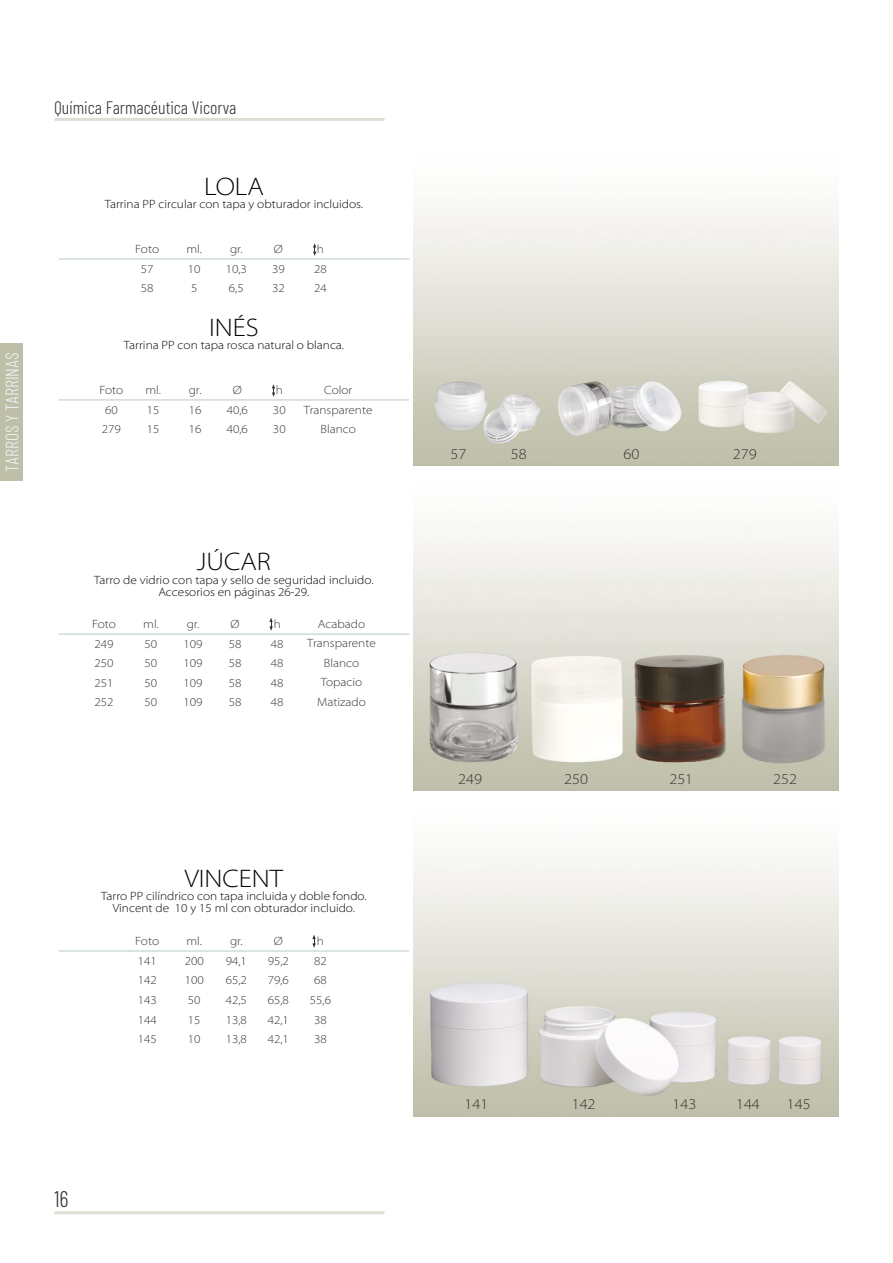
<style>
.page{position:relative;width:893px;height:1263px;background:#fff}
.page>*{position:absolute;margin:0;border:0;box-sizing:border-box;transform-origin:0 0}
.t1{font:300 semi-expanded 25.5px "Myriad Pro";color:#000}
.t2{font:300 22.5px "Barlow Condensed";color:#333232}
.t3{font:300 18px "Barlow Condensed";color:#333232}
.t4{font:300 18px "Barlow Condensed";color:#f3f3f2}
.t5{font:300 semi-expanded 15px "Myriad Pro";color:#333232}
.t6{font:300 semi-expanded 12px/19.5px "Myriad Pro";color:#333232}
.t7{font:300 semi-expanded 12px/12px "Myriad Pro";color:#000;text-align:center}
</style>
<div class="page">
<div style="left:0;top:343px;width:22px;height:138px;background:#bebfa9"></div>
<hr style="left:56px;top:118px;width:327px;height:3px;background:#bebfa9">
<img style="left:414px;top:210px;width:425px;height:256px">
<hr style="left:59px;top:258px;width:350px;height:2px;background:#9bb9ae">
<svg style="left:313px;top:243px;width:3px;height:13px"></svg>
<hr style="left:59px;top:399px;width:350px;height:2px;background:#9bb9ae">
<svg style="left:272px;top:384px;width:3px;height:13px"></svg>
<img style="left:414px;top:536px;width:425px;height:255px">
<hr style="left:59px;top:633px;width:350px;height:2px;background:#9bb9ae">
<svg style="left:269px;top:618px;width:4px;height:13px"></svg>
<img style="left:414px;top:861px;width:425px;height:255px">
<hr style="left:59px;top:950px;width:350px;height:2px;background:#9bb9ae">
<hr style="left:56px;top:1211px;width:327px;height:3px;background:#bebfa9">
<svg style="left:312px;top:935px;width:4px;height:13px"></svg>
<h3 class="t4" style="left:1px;top:472px;width:121px;rotate:-90deg">TARROS Y TARRINAS</h3>
<h3 class="t3" style="left:54px;top:96px;width:184px">Química Farmacéutica Vicorva</h3>
<h1 class="t1" style="left:204px;top:172px;width:61px">LOLA</h1>
<p class="t7" style="left:105px;top:199px;width:260px">Tarrina PP circular con tapa y obturador incluidos.</p>
<p class="t6" style="left:135px;top:240px;width:25px;text-align:center">Foto<br>57<br>58</p>
<p class="t6" style="left:186px;top:240px;width:17px;text-align:justify">ml.<br>10<br>5</p>
<p class="t6" style="left:226px;top:240px;width:23px;text-align:center">gr.<br>10,3<br>6,5</p>
<p class="t6" style="left:272px;top:240px;width:14px">Ø<br>39<br>32</p>
<p class="t6" style="left:314px;top:240px;width:14px">h<br>28<br>24</p>
<h1 class="t1" style="left:209px;top:313px;width:51px">INÉS</h1>
<p class="t7" style="left:124px;top:339px;width:222px">Tarrina PP con tapa rosca natural o blanca.</p>
<p class="t6" style="left:99px;top:381px;width:25px">Foto<br>60<br>279</p>
<p class="t6" style="left:145px;top:381px;width:17px;text-align:justify">ml.<br>15<br>15</p>
<p class="t6" style="left:189px;top:381px;width:14px;text-align:justify">gr.<br>16<br>16</p>
<p class="t6" style="left:227px;top:381px;width:23px;text-align:center">Ø<br>40,6<br>40,6</p>
<p class="t6" style="left:273px;top:381px;width:14px">h<br>30<br>30</p>
<p class="t6" style="left:304px;top:381px;width:70px;text-align:center">Color<br>Transparente<br>Blanco</p>
<h1 class="t1" style="left:197px;top:547px;width:75px">JÚCAR</h1>
<p class="t7" style="left:94px;top:574px;width:281px">Tarro de vidrio con tapa y sello de seguridad incluido.<br>Accesorios en páginas 26-29.</p>
<p class="t6" style="left:92px;top:614px;width:25px">Foto<br>249<br>250<br>251<br>252</p>
<p class="t6" style="left:143px;top:614px;width:17px;text-align:justify">ml.<br>50<br>50<br>50<br>50</p>
<p class="t6" style="left:183px;top:614px;width:21px">gr.<br>109<br>109<br>109<br>109</p>
<p class="t6" style="left:229px;top:614px;width:14px">Ø<br>58<br>58<br>58<br>58</p>
<p class="t6" style="left:271px;top:614px;width:14px">h<br>48<br>48<br>48<br>48</p>
<p class="t6" style="left:307px;top:614px;width:70px;text-align:center">Acabado<br>Transparente<br>Blanco<br>Topacio<br>Matizado</p>
<h1 class="t1" style="left:185px;top:864px;width:99px">VINCENT</h1>
<p class="t7" style="left:101px;top:890px;width:267px">Tarro PP cilíndrico con tapa incluida y doble fondo.<br>Vincent de 10 y 15 ml con obturador incluido.</p>
<p class="t6" style="left:135px;top:932px;width:25px">Foto<br>141<br>142<br>143<br>144<br>145</p>
<p class="t6" style="left:185px;top:932px;width:21px">ml.<br>200<br>100<br>50<br>15<br>10</p>
<p class="t6" style="left:226px;top:932px;width:23px;text-align:center">gr.<br>94,1<br>65,2<br>42,5<br>13,8<br>13,8</p>
<p class="t6" style="left:268px;top:932px;width:23px;text-align:center">Ø<br>95,2<br>79,6<br>65,8<br>42,1<br>42,1</p>
<p class="t6" style="left:310px;top:932px;width:23px;text-align:center">h<br>82<br>68<br>55,6<br>38<br>38</p>
<h2 class="t2" style="left:54px;top:1185px;width:16px">16</h2>
<p class="t5" style="left:451px;top:445px;width:17px">57</p>
<p class="t5" style="left:511px;top:445px;width:17px">58</p>
<p class="t5" style="left:623px;top:445px;width:17px">60</p>
<p class="t5" style="left:733px;top:445px;width:25px">279</p>
<p class="t5" style="left:458px;top:770px;width:25px">249</p>
<p class="t5" style="left:564px;top:770px;width:25px">250</p>
<p class="t5" style="left:669px;top:770px;width:25px">251</p>
<p class="t5" style="left:773px;top:770px;width:25px">252</p>
<p class="t5" style="left:465px;top:1096px;width:25px">141</p>
<p class="t5" style="left:572px;top:1096px;width:25px">142</p>
<p class="t5" style="left:673px;top:1096px;width:25px">143</p>
<p class="t5" style="left:736px;top:1096px;width:25px">144</p>
<p class="t5" style="left:787px;top:1096px;width:25px">145</p>
</div>
